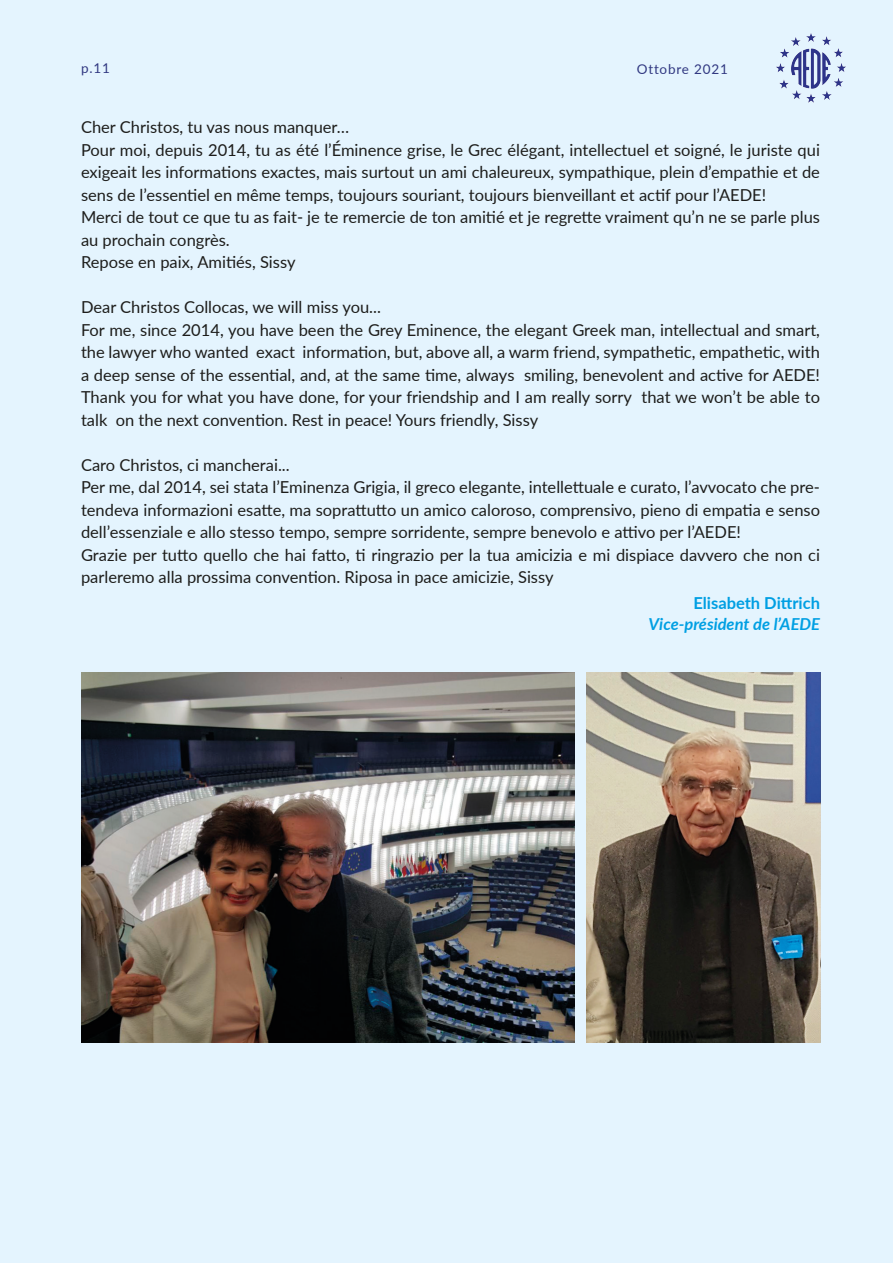
<style>
.page{position:relative;width:893px;height:1263px;background:#e4f4fe}
.page>*{position:absolute;margin:0;border:0;box-sizing:border-box;transform-origin:0 0}
.t1{font:16.5px/22.5px "Lato";color:#1d1d1b;text-align:justify}
.t2{font:italic 700 16.5px "Lato";color:#009fe3}
.t3{font:700 16.5px "Lato";color:#009fe3}
.t4{font:13.5px "Lato";letter-spacing:.06em;color:#313881}
</style>
<div class="page">
<img style="left:776px;top:33px;width:70px;height:70px">
<img style="left:81px;top:673px;width:493px;height:369px">
<img style="left:587px;top:673px;width:233px;height:369px">
<p class="t4" style="left:81px;top:59px;width:30px">p.11</p>
<p class="t4" style="left:671px;top:59px;width:93px">Ottobre 2021</p>
<p class="t4" style="left:637px;top:59px;width:93px">Ottobre 2021</p>
<p class="t1" style="left:81px;top:115px;width:270px">Cher Christos, tu vas nous manquer…</p>
<p class="t1" style="left:81px;top:138px;width:740px">Pour moi, depuis 2014, tu as été l’Éminence grise, le Grec élégant, intellectuel et soigné, le juriste qui exigeait les informations exactes, mais surtout un ami chaleureux, sympathique, plein d’empathie et de sens de l’essentiel en même temps, toujours souriant, toujours bienveillant et actif pour l’AEDE!</p>
<p class="t1" style="left:81px;top:205px;width:740px">Merci de tout ce que tu as fait- je te remercie de ton amitié et je regrette vraiment qu’n ne se parle plus au prochain congrès.</p>
<p class="t1" style="left:81px;top:250px;width:216px">Repose en paix, Amitiés, Sissy</p>
<p class="t1" style="left:81px;top:295px;width:301px">Dear Christos Collocas, we will miss you...</p>
<p class="t1" style="left:81px;top:318px;width:740px">For me, since 2014, you have been the Grey Eminence, the elegant Greek man, intellectual and smart, the lawyer who wanted exact information, but, above all, a warm friend, sympathetic, empathetic, with a deep sense of the essential, and, at the same time, always smiling, benevolent and active for AEDE!<br>Thank you for what you have done, for your friendship and I am really sorry that we won’t be able to talk on the next convention. Rest in peace! Yours friendly, Sissy</p>
<p class="t1" style="left:81px;top:453px;width:210px">Caro Christos, ci mancherai...</p>
<p class="t1" style="left:81px;top:475px;width:741px">Per me, dal 2014, sei stata l’Eminenza Grigia, il greco elegante, intellettuale e curato, l’avvocato che pre&shy;tendeva informazioni esatte, ma soprattutto un amico caloroso, comprensivo, pieno di empatia e senso dell’essenziale e allo stesso tempo, sempre sorridente, sempre benevolo e attivo per l’AEDE!</p>
<p class="t1" style="left:81px;top:543px;width:740px">Grazie per tutto quello che hai fatto, ti ringrazio per la tua amicizia e mi dispiace davvero che non ci parleremo alla prossima convention. Riposa in pace amicizie, Sissy</p>
<p class="t3" style="left:693px;top:591px;width:128px">Elisabeth Dittrich</p>
<p class="t2" style="left:649px;top:612px;width:173px">Vice-président de l’AEDE</p>
</div>
